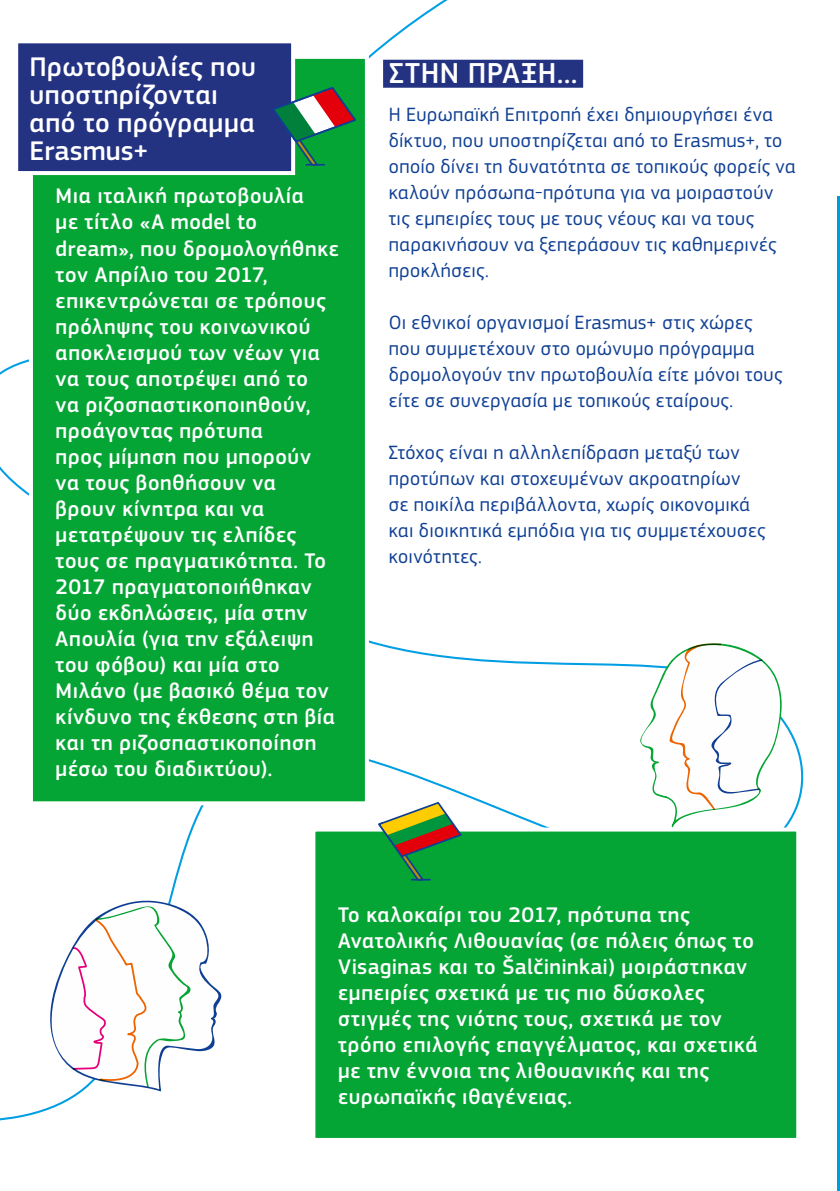
<style>
.page{position:relative;width:840px;height:1191px;background:#fff}
.page>*{position:absolute;margin:0;border:0;box-sizing:border-box;transform-origin:0 0}
.t1{font:500 30px "EC Square Sans Pro";letter-spacing:.015em;color:#fff}
.t2{font:500 28px/28px "EC Square Sans Pro";letter-spacing:.015em;color:#fff}
.t3{font:500 22px/26px "EC Square Sans Pro";letter-spacing:.03em;color:#fff}
.t4{font:20px/26px "EC Square Sans Pro";letter-spacing:.025em;color:#0f3f93}
</style>
<div class="page">
<svg style="left:50px;top:888px;width:172px;height:203px"></svg>
<svg style="left:634px;top:643px;width:164px;height:184px"></svg>
<div style="left:31px;top:57px;width:336px;height:746px;background:#05a535"></div>
<div style="left:29px;top:55px;width:340px;height:750px;border:4px solid #fff"></div>
<div style="left:313px;top:829px;width:484px;height:311px;background:#05a535"></div>
<div style="left:311px;top:827px;width:488px;height:315px;border:4px solid #fff"></div>
<div style="left:16px;top:41px;width:277px;height:132px;background:#243282"></div>
<div style="left:14px;top:39px;width:281px;height:136px;border:4px solid #fff"></div>
<div style="left:383px;top:60px;width:200px;height:28px;background:#243282"></div>
<svg style="left:272px;top:86px;width:84px;height:81px"></svg>
<svg style="left:376px;top:802px;width:87px;height:79px"></svg>
<hr style="left:836px;top:196px;width:3px;height:995px;background:#009bd9">
<p class="t2" style="left:30px;top:53px;width:228px">Πρωτοβουλίες που υποστηρίζονται από το πρόγραμμα<br>Erasmus+</p>
<h1 class="t1" style="left:389px;top:56px;width:189px">ΣΤΗΝ ΠΡΑΞΗ...</h1>
<p class="t4" style="left:388px;top:101px;width:408px">Η Ευρωπαϊκή Επιτροπή έχει δημιουργήσει ένα δίκτυο, που υποστηρίζεται από το Erasmus+, το οποίο δίνει τη δυνατότητα σε τοπικούς φορείς να καλούν πρόσωπα-πρότυπα για να μοιραστούν τις εμπειρίες τους με τους νέους και να τους παρακινήσουν να ξεπεράσουν τις καθημερινές προκλήσεις.</p>
<p class="t4" style="left:388px;top:309px;width:395px">Οι εθνικοί οργανισμοί Erasmus+ στις χώρες που συμμετέχουν στο ομώνυμο πρόγραμμα δρομολογούν την πρωτοβουλία είτε μόνοι τους είτε σε συνεργασία με τοπικούς εταίρους.</p>
<p class="t4" style="left:388px;top:439px;width:378px">Στόχος είναι η αλληλεπίδραση μεταξύ των προτύπων και στοχευμένων ακροατηρίων<br>σε ποικίλα περιβάλλοντα, χωρίς οικονομικά και διοικητικά εμπόδια για τις συμμετέχουσες κοινότητες.</p>
<p class="t3" style="left:56px;top:184px;width:284px">Μια ιταλική πρωτοβουλία<br>με τίτλο «A model to dream», που δρομολογήθηκε τον Απρίλιο του 2017, επικεντρώνεται σε τρόπους πρόληψης του κοινωνικού αποκλεισμού των νέων για να τους αποτρέψει από το<br>να ριζοσπαστικοποιηθούν, προάγοντας πρότυπα<br>προς μίμηση που μπορούν να τους βοηθήσουν να βρουν κίνητρα και να μετατρέψουν τις ελπίδες τους σε πραγματικότητα. Το<br>2017 πραγματοποιήθηκαν δύο εκδηλώσεις, μία στην<br>Απουλία (για την εξάλειψη του φόβου) και μία στο<br>Μιλάνο (με βασικό θέμα τον κίνδυνο της έκθεσης στη βία και τη ριζοσπαστικοποίηση μέσω του διαδικτύου).</p>
<p class="t3" style="left:338px;top:902px;width:420px">Το καλοκαίρι του 2017, πρότυπα της Ανατολικής Λιθουανίας (σε πόλεις όπως το Visaginas και το Šalčininkai) μοιράστηκαν εμπειρίες σχετικά με τις πιο δύσκολες στιγμές της νιότης τους, σχετικά με τον τρόπο επιλογής επαγγέλματος, και σχετικά με την έννοια της λιθουανικής και της ευρωπαϊκής ιθαγένειας.</p>
</div>
